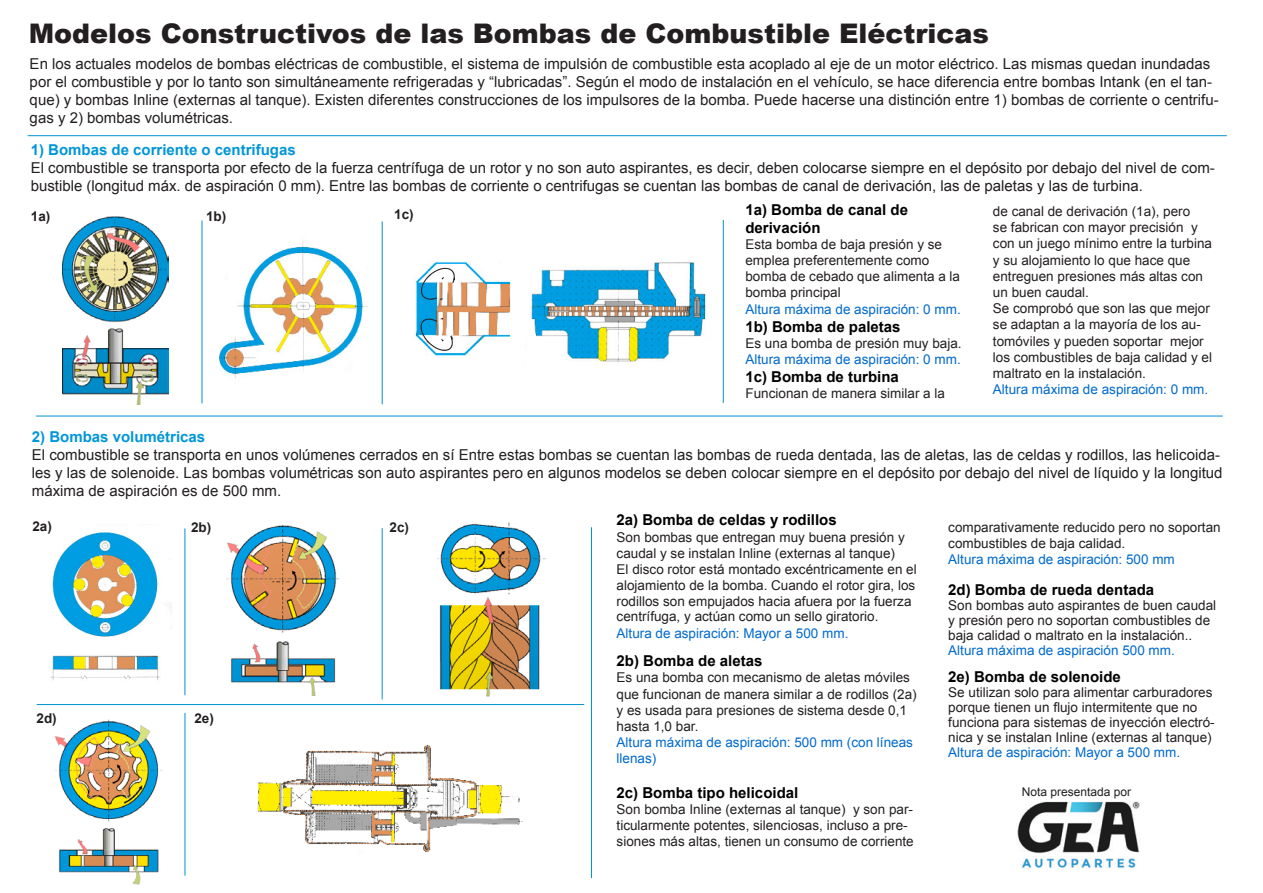
<style>
.page{position:relative;width:1263px;height:893px;background:#fff}
.page>*{position:absolute;margin:0;border:0;box-sizing:border-box;transform-origin:0 0}
.t1{font:900 27px "Arial";color:#231f20}
.t2{font:15px/18px "Arial";color:#231f20}
.t3{font:700 15px "Arial";color:#000}
.t4{font:700 15px "Arial";color:#0196d8}
.t5{font:13.5px/16.2px "Arial";color:#231f20}
.t6{font:13.5px/16.2px "Arial";color:#006ace}
.t7{font:700 13.5px "Arial";color:#231f20}
.t8{font:12px "Arial";color:#231f20}
</style>
<div class="page">
<img style="left:50px;top:532px;width:121px;height:148px">
<img style="left:531px;top:262px;width:175px;height:100px">
<img style="left:219px;top:240px;width:149px;height:139px">
<img style="left:63px;top:216px;width:105px;height:189px">
<img style="left:437px;top:522px;width:108px;height:175px">
<img style="left:54px;top:719px;width:109px;height:166px">
<img style="left:226px;top:525px;width:113px;height:170px">
<img style="left:257px;top:745px;width:266px;height:107px">
<img style="left:415px;top:261px;width:96px;height:95px">
<hr style="left:202px;top:220px;width:1px;height:183px;background:#0091d0">
<hr style="left:37px;top:704px;width:547px;height:1px;background:#0091d0">
<hr style="left:185px;top:528px;width:1px;height:167px;background:#0091d0">
<hr style="left:382px;top:528px;width:1px;height:171px;background:#0091d0">
<hr style="left:185px;top:713px;width:1px;height:163px;background:#0091d0">
<hr style="left:591px;top:527px;width:1px;height:351px;background:#0091d0">
<svg style="left:419px;top:266px;width:36px;height:34px"></svg>
<svg style="left:418px;top:318px;width:35px;height:35px"></svg>
<hr style="left:382px;top:221px;width:1px;height:183px;background:#0091d0">
<hr style="left:723px;top:220px;width:1px;height:183px;background:#0091d0">
<hr style="left:28px;top:135px;width:1199px;height:1px;background:#0091d0">
<hr style="left:36px;top:416px;width:1187px;height:1px;background:#0091d0">
<img style="left:1017px;top:801px;width:123px;height:68px">
<p class="t1" style="left:29px;top:13px;width:962px">Modelos Constructivos de las Bombas de Combustible Eléctricas</p>
<p class="t2" style="left:30px;top:55px;width:1190px">En los actuales modelos de bombas eléctricas de combustible, el sistema de impulsión de combustible esta acoplado al eje de un motor eléctrico. Las mismas quedan inundadas por el combustible y por lo tanto son simultáneamente refrigeradas y “lubricadas”. Según el modo de instalación en el vehículo, se hace diferencia entre bombas Intank (en el tan&shy;que) y bombas Inline (externas al tanque). Existen diferentes construcciones de los impulsores de la bomba. Puede hacerse una distinción entre 1) bombas de corriente o centrifu&shy;gas y 2) bombas volumétricas.</p>
<p class="t4" style="left:31px;top:139px;width:267px">1) Bombas de corriente o centrifugas</p>
<p class="t2" style="left:31px;top:159px;width:1186px">El combustible se transporta por efecto de la fuerza centrífuga de un rotor y no son auto aspirantes, es decir, deben colocarse siempre en el depósito por debajo del nivel de com&shy;bustible (longitud máx. de aspiración 0 mm). Entre las bombas de corriente o centrifugas se cuentan las bombas de canal de derivación, las de paletas y las de turbina.</p>
<p class="t3" style="left:745px;top:199px;width:164px">1a) Bomba de canal de</p>
<p class="t3" style="left:745px;top:217px;width:77px">derivación</p>
<p class="t5" style="left:745px;top:236px;width:216px">Esta bomba de baja presión y se emplea preferentemente como bomba de cebado que alimenta a la bomba principal</p>
<p class="t6" style="left:745px;top:301px;width:217px">Altura máxima de aspiración: 0 mm.</p>
<p class="t3" style="left:745px;top:316px;width:157px">1b) Bomba de paletas</p>
<p class="t5" style="left:745px;top:335px;width:218px">Es una bomba de presión muy baja.</p>
<p class="t6" style="left:745px;top:351px;width:217px">Altura máxima de aspiración: 0 mm.</p>
<p class="t3" style="left:745px;top:367px;width:155px">1c) Bomba de turbina</p>
<p class="t5" style="left:745px;top:385px;width:201px">Funcionan de manera similar a la</p>
<p class="t4" style="left:32px;top:427px;width:175px">2) Bombas volumétricas</p>
<p class="t2" style="left:32px;top:446px;width:1192px">El combustible se transporta en unos volúmenes cerrados en sí Entre estas bombas se cuentan las bombas de rueda dentada, las de aletas, las de celdas y rodillos, las helicoida&shy;les y las de solenoide. Las bombas volumétricas son auto aspirantes pero en algunos modelos se deben colocar siempre en el depósito por debajo del nivel de líquido y la longitud máxima de aspiración es de 500 mm.</p>
<p class="t3" style="left:617px;top:510px;width:222px">2a) Bomba de celdas y rodillos</p>
<p class="t5" style="left:617px;top:529px;width:290px">Son bombas que entregan muy buena presión y caudal y se instalan Inline (externas al tanque)</p>
<p class="t5" style="left:617px;top:562px;width:302px;line-height:15.8px">El disco rotor está montado excéntricamente en el alojamiento de la bomba. Cuando el rotor gira, los rodillos son empujados hacia afuera por la fuerza centrífuga, y actúan como un sello giratorio.</p>
<p class="t6" style="left:617px;top:625px;width:233px">Altura de aspiración: Mayor a 500 mm.</p>
<p class="t3" style="left:617px;top:651px;width:147px">2b) Bomba de aletas</p>
<p class="t5" style="left:617px;top:670px;width:302px">Es una bomba con mecanismo de aletas móviles que funcionan de manera similar a de rodillos (2a) y es usada para presiones de sistema desde 0,1 hasta 1,0 bar.</p>
<p class="t6" style="left:617px;top:734px;width:298px">Altura máxima de aspiración: 500 mm (con líneas llenas)</p>
<p class="t3" style="left:617px;top:782px;width:183px">2c) Bomba tipo helicoidal</p>
<p class="t5" style="left:617px;top:801px;width:299px">Son bomba Inline (externas al tanque) y son par&shy;ticularmente potentes, silenciosas, incluso a pre&shy;siones más altas, tienen un consumo de corriente</p>
<p class="t5" style="left:993px;top:203px;width:221px">de canal de derivación (1a), pero<br>se fabrican con mayor precisión y con un juego mínimo entre la turbina y su alojamiento lo que hace que entreguen presiones más altas con un buen caudal.</p>
<p class="t5" style="left:993px;top:301px;width:221px">Se comprobó que son las que mejor se adaptan a la mayoría de los au&shy;tomóviles y pueden soportar mejor los combustibles de baja calidad y el maltrato en la instalación.</p>
<p class="t6" style="left:993px;top:382px;width:217px">Altura máxima de aspiración: 0 mm.</p>
<p class="t7" style="left:31px;top:207px;width:21px">1a)</p>
<p class="t7" style="left:206px;top:207px;width:22px">1b)</p>
<p class="t7" style="left:394px;top:205px;width:21px">1c)</p>
<p class="t7" style="left:32px;top:518px;width:21px">2a)</p>
<p class="t7" style="left:191px;top:518px;width:22px">2b)</p>
<p class="t7" style="left:390px;top:518px;width:21px">2c)</p>
<p class="t5" style="left:948px;top:519px;width:274px">comparativamente reducido pero no soportan combustibles de baja calidad.</p>
<p class="t6" style="left:948px;top:551px;width:228px">Altura máxima de aspiración: 500 mm</p>
<p class="t3" style="left:948px;top:579px;width:207px">2d) Bomba de rueda dentada</p>
<p class="t5" style="left:948px;top:597px;width:269px;line-height:15px">Son bombas auto aspirantes de buen caudal y presión pero no soportan combustibles de baja calidad o maltrato en la instalación..</p>
<p class="t6" style="left:948px;top:642px;width:228px">Altura máxima de aspiración 500 mm.</p>
<p class="t3" style="left:948px;top:667px;width:174px">2e) Bomba de solenoide</p>
<p class="t5" style="left:948px;top:685px;width:268px;line-height:15px">Se utilizan solo para alimentar carburadores porque tienen un flujo intermitente que no funciona para sistemas de inyección electró&shy;nica y se instalan Inline (externas al tanque)</p>
<p class="t6" style="left:948px;top:744px;width:233px">Altura de aspiración: Mayor a 500 mm.</p>
<p class="t8" style="left:1022px;top:784px;width:111px">Nota presentada por</p>
<p class="t7" style="left:37px;top:709px;width:22px">2d)</p>
<p class="t7" style="left:194px;top:709px;width:21px">2e)</p>
</div>
